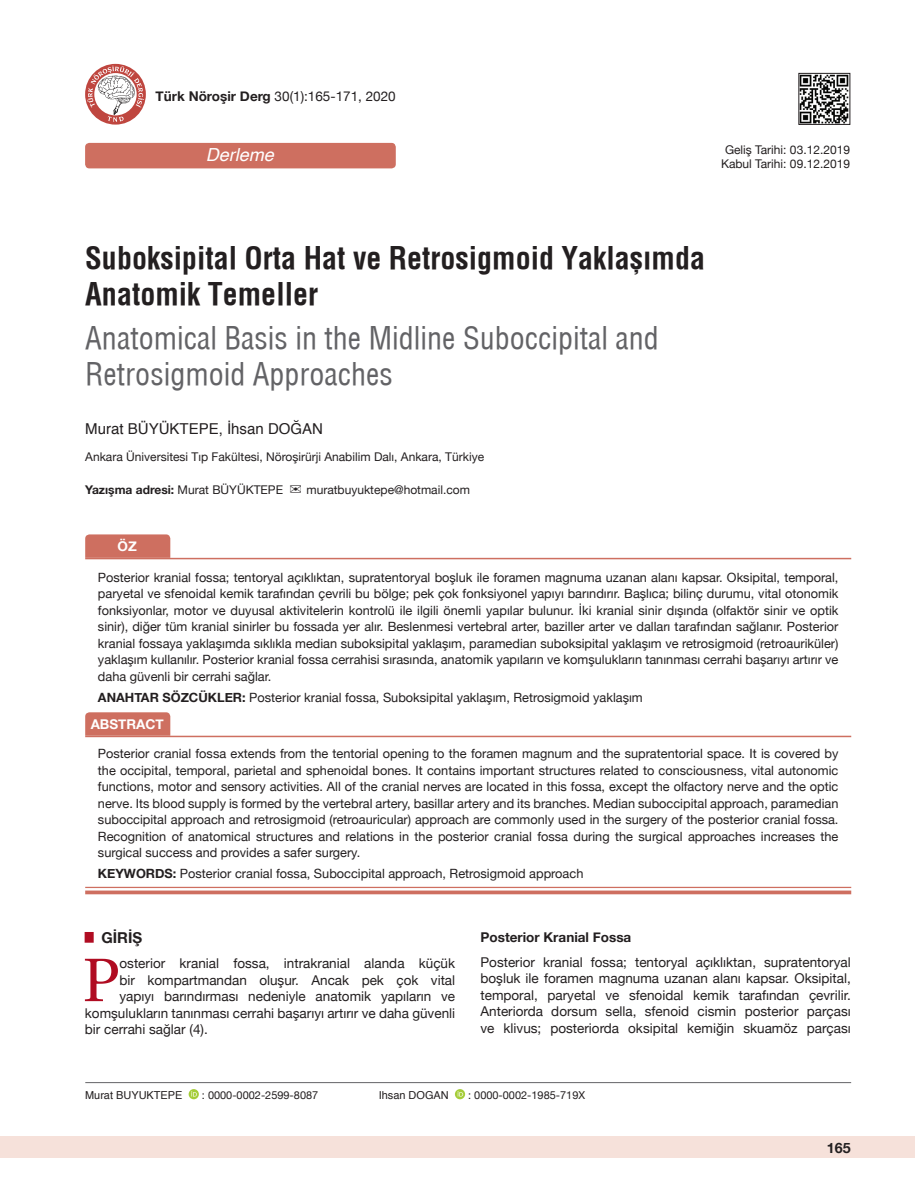
<style>
.page{position:relative;width:915px;height:1191px;background:#fff}
.page>*{position:absolute;margin:0;border:0;box-sizing:border-box;transform-origin:0 0}
.t1{font:61.2px "Utopia";color:#b00c22}
.t2{font:30px/36px "Helvetica Condensed";color:#636366}
.t3{font:700 30px/36px "Helvetica Condens";color:#231f20}
.t4{font:italic 18px "Helvetica";color:#fff}
.t5{font:15px "Helvetica";color:#231f20}
.t6{font:700 15px "Helvetica Neue";color:#231f20}
.t7{font:700 14.25px "Helvetica Neue";color:#231f20}
.t8{font:13.5px/16.5px "Helvetica Neue";color:#231f20;text-align:justify}
.t9{font:700 13.5px "Helvetica Neue";color:#231f20}
.t10{font:700 13.5px "Helvetica Neue";color:#fff}
.t11{font:12.75px/16.5px "Helvetica Neue";color:#231f20;text-align:justify}
.t12{font:12px/14.4px "Helvetica Neue";color:#231f20;text-align:center}
.t13{font:700 12px "Helvetica Neue";color:#231f20}
.t14{font:10.95px "Helvetica Neue";color:#231f20}
.t15{font:10.95px "Helvetica";color:#231f20}
.s1{font-weight:700}
.s2{font-weight:400}
</style>
<div class="page">
<div style="left:0;top:1136px;width:914px;height:22px;background:#f6e1da"></div>
<hr style="left:85px;top:1082px;width:765px;height:1px;background:#636366">
<svg style="left:188px;top:1089px;width:11px;height:10px"></svg>
<svg style="left:191px;top:1091px;width:6px;height:5px"></svg>
<svg style="left:454px;top:1089px;width:11px;height:10px"></svg>
<svg style="left:457px;top:1091px;width:6px;height:5px"></svg>
<img style="left:800px;top:75px;width:47px;height:48px">
<div style="left:798px;top:73px;width:51px;height:52px;border:1px solid #231f20"></div>
<div style="left:85px;top:143px;width:310px;height:25px;background:#ce6f60;border-radius:4px"></div>
<svg style="left:85px;top:64px;width:61px;height:61px"></svg>
<svg style="left:87px;top:66px;width:57px;height:56px"></svg>
<div style="left:85px;top:712px;width:85px;height:23px;background:#ce6f60"></div>
<hr style="left:85px;top:735px;width:765px;height:2px;background:#ce6f60">
<hr style="left:85px;top:886px;width:765px;height:2px;background:#ce6f60">
<svg style="left:85px;top:890px;width:765px;height:4px;background:#d48376"></svg>
<svg style="left:85px;top:534px;width:85px;height:24px;background:#cf7364"></svg>
<hr style="left:85px;top:558px;width:765px;height:1px;background:#ce6f60">
<p class="t8" style="left:156px;top:89px;width:241px"><span class="s1">Türk Nöroşir Derg</span> 30(1):165-171, 2020</p>
<h3 class="t4" style="left:206px;top:140px;width:70px">Derleme</h3>
<p class="t12" style="left:720px;top:143px;width:130px">Geliş Tarihi: 03.12.2019<br>Kabul Tarihi: 09.12.2019</p>
<h2 class="t3" style="left:85px;top:240px;width:621px">Suboksipital Orta Hat ve Retrosigmoid Yaklaşımda<br>Anatomik Temeller</h2>
<h2 class="t2" style="left:85px;top:320px;width:575px">Anatomical Basis in the Midline Suboccipital and<br>Retrosigmoid Approaches</h2>
<p class="t5" style="left:85px;top:417px;width:239px">Murat BÜYÜKTEPE, İhsan DOĞAN</p>
<p class="t12" style="left:85px;top:450px;width:400px">Ankara Üniversitesi Tıp Fakültesi, Nöroşirürji Anabilim Dalı, Ankara, Türkiye</p>
<p class="t13" style="left:85px;top:480px;width:199px">Yazışma adresi: <span class="s2">Murat BÜYÜKTEPE</span></p>
<p class="t12" style="left:306px;top:483px;width:165px">muratbuyuktepe@hotmail.com</p>
<p class="t10" style="left:118px;top:536px;width:21px">ÖZ</p>
<p class="t11" style="left:98px;top:569px;width:741px">Posterior kranial fossa; tentoryal açıklıktan, supratentoryal boşluk ile foramen magnuma uzanan alanı kapsar. Oksipital, temporal, paryetal ve sfenoidal kemik tarafından çevrili bu bölge; pek çok fonksiyonel yapıyı barındırır. Başlıca; bilinç durumu, vital otonomik fonksiyonlar, motor ve duyusal aktivitelerin kontrolü ile ilgili önemli yapılar bulunur. İki kranial sinir dışında (olfaktör sinir ve optik sinir), diğer tüm kranial sinirler bu fossada yer alır. Beslenmesi vertebral arter, baziller arter ve dalları tarafından sağlanır. Posterior kranial fossaya yaklaşımda sıklıkla median suboksipital yaklaşım, paramedian suboksipital yaklaşım ve retrosigmoid (retroauriküler) yaklaşım kullanılır. Posterior kranial fossa cerrahisi sırasında, anatomik yapıların ve komşulukların tanınması cerrahi başarıyı artırır ve daha güvenli bir cerrahi sağlar.</p>
<p class="t11" style="left:98px;top:689px;width:546px"><span class="s1">ANAHTAR SÖZCÜKLER:</span> Posterior kranial fossa, Suboksipital yaklaşım, Retrosigmoid yaklaşım</p>
<p class="t10" style="left:91px;top:713px;width:75px">ABSTRACT</p>
<p class="t11" style="left:98px;top:746px;width:741px">Posterior cranial fossa extends from the tentorial opening to the foramen magnum and the supratentorial space. It is covered by the occipital, temporal, parietal and sphenoidal bones. It contains important structures related to consciousness, vital autonomic functions, motor and sensory activities. All of the cranial nerves are located in this fossa, except the olfactory nerve and the optic nerve. Its blood supply is formed by the vertebral artery, basillar artery and its branches. Median suboccipital approach, paramedian suboccipital approach and retrosigmoid (retroauricular) approach are commonly used in the surgery of the posterior cranial fossa.<br>Recognition of anatomical structures and relations in the posterior cranial fossa during the surgical approaches increases the surgical success and provides a safer surgery.</p>
<p class="t11" style="left:98px;top:866px;width:487px"><span class="s1">KEYWORDS:</span> Posterior cranial fossa, Suboccipital approach, Retrosigmoid approach</p>
<p class="t6" style="left:85px;top:926px;width:59px"><sup>█</sup> GIRIŞ</p>
<h1 class="t1" style="left:83px;top:945px;width:38px">P</h1>
<p class="t8" style="left:119px;top:955px;width:337px">osterior kranial fossa, intrakranial alanda küçük</p>
<p class="t8" style="left:119px;top:972px;width:337px">bir kompartmandan oluşur. Ancak pek çok vital</p>
<p class="t8" style="left:119px;top:988px;width:337px">yapıyı barındırması nedeniyle anatomik yapıların ve</p>
<p class="t8" style="left:85px;top:1005px;width:371px">komşulukların tanınması cerrahi başarıyı artırır ve daha güvenli</p>
<p class="t8" style="left:85px;top:1021px;width:124px">bir cerrahi sağlar (4).</p>
<p class="t9" style="left:480px;top:926px;width:152px">Posterior Kranial Fossa</p>
<p class="t8" style="left:480px;top:954px;width:371px">Posterior kranial fossa; tentoryal açıklıktan, supratentoryal boşluk ile foramen magnuma uzanan alanı kapsar. Oksipital, temporal, paryetal ve sfenoidal kemik tarafından çevrilir.<br>Anteriorda dorsum sella, sfenoid cismin posterior parçası ve klivus; posteriorda oksipital kemiğin skuamöz parçası</p>
<p class="t15" style="left:85px;top:1086px;width:99px">Murat BUYUKTEPE</p>
<p class="t14" style="left:202px;top:1086px;width:118px">: 0000-0002-2599-8087</p>
<p class="t15" style="left:378px;top:1086px;width:71px">Ihsan DOGAN</p>
<p class="t14" style="left:468px;top:1086px;width:118px">: 0000-0002-1985-719X</p>
<p class="t7" style="left:826px;top:1137px;width:25px">165</p>
</div>
